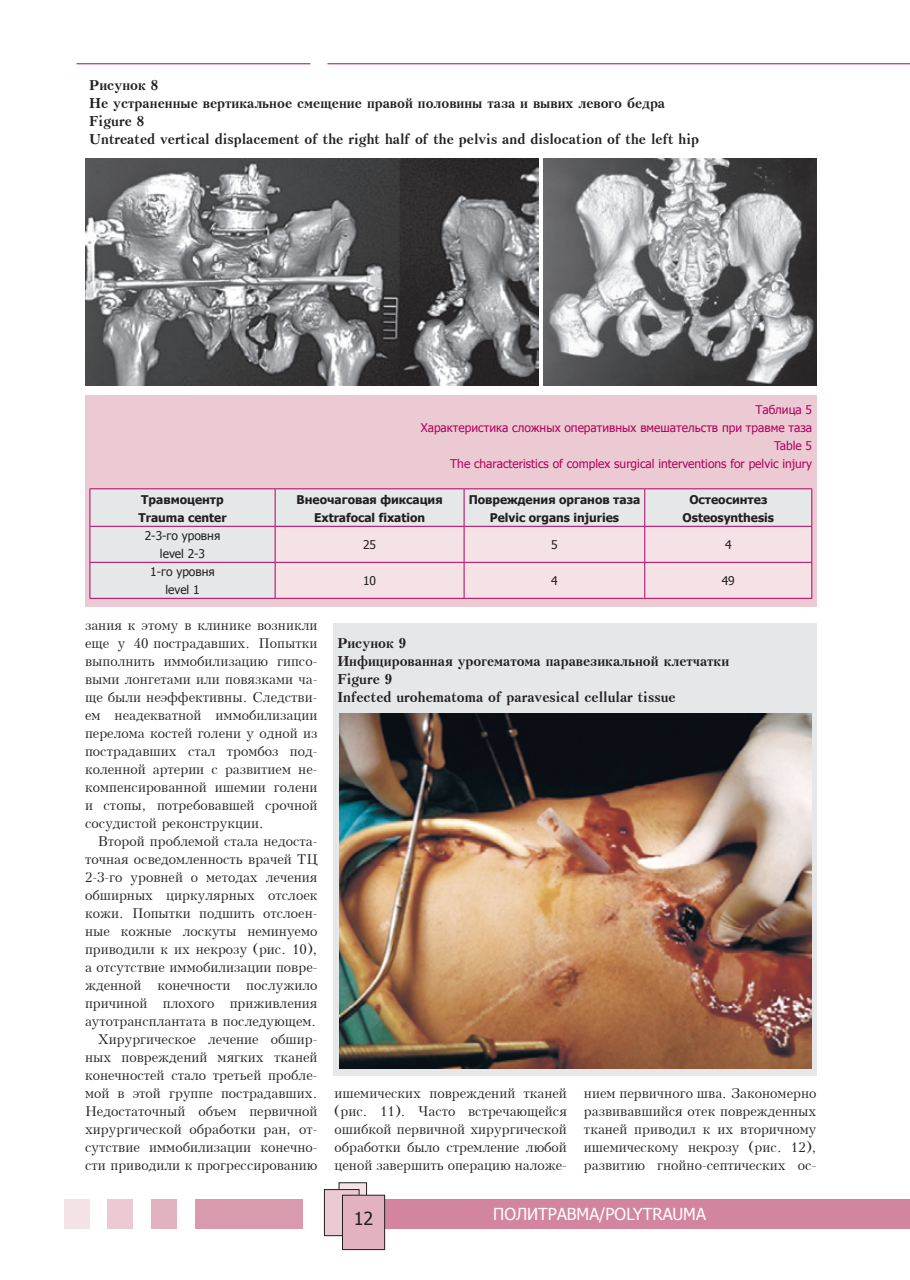
<style>
.page{position:relative;width:910px;height:1280px;background:#fff}
.page>*{position:absolute;margin:0;border:0;box-sizing:border-box;transform-origin:0 0}
.t1{font:18px "Tahoma";color:#231f20}
.t2{font:16.5px "Tahoma";color:#fff}
.t3{font:13.5px/18px "Kudrashov Plain";color:#231f20;text-align:justify}
.t4{font:700 13.5px/18px "Kudrashov";color:#231f20}
.t5{font:12px/18px "Tahoma";color:#b1015c;text-align:right}
.t6{font:700 12px/18px "Tahoma";color:#231f20;text-align:center}
.t7{font:12px/18px "Tahoma";color:#231f20;text-align:center}
</style>
<div class="page">
<div style="left:196px;top:1198px;width:107px;height:30px;background:#da9aae"></div>
<div style="left:151px;top:1198px;width:25px;height:30px;background:#e3b2c1"></div>
<div style="left:107px;top:1198px;width:26px;height:30px;background:#eccad4"></div>
<div style="left:64px;top:1198px;width:25px;height:30px;background:#f5e2e7"></div>
<div style="left:353px;top:1198px;width:557px;height:30px;background:#d3859f"></div>
<div style="left:339px;top:1183px;width:28px;height:36px;background:#f5e2e7"></div>
<div style="left:339px;top:1182px;width:28px;height:37px;border:1px solid #231f20"></div>
<div style="left:324px;top:1189px;width:35px;height:47px;background:#eccad4"></div>
<div style="left:324px;top:1189px;width:35px;height:47px;border:1px solid #231f20"></div>
<div style="left:342px;top:1195px;width:43px;height:54px;background:#e3b2c1"></div>
<div style="left:342px;top:1195px;width:43px;height:55px;border:1px solid #231f20"></div>
<hr style="left:327px;top:63px;width:583px;height:1px;background:#b1015c">
<hr style="left:77px;top:63px;width:233px;height:1px;background:#b1015c">
<img style="left:85px;top:159px;width:454px;height:227px">
<img style="left:543px;top:159px;width:273px;height:227px">
<div style="left:85px;top:395px;width:731px;height:211px;background:#eccad4"></div>
<div style="left:91px;top:489px;width:720px;height:109px;background:#e6e7e9"></div>
<div style="left:276px;top:527px;width:535px;height:71px;background:#f5e2e7"></div>
<hr style="left:90px;top:488px;width:185px;height:1px;background:#b1015c">
<hr style="left:90px;top:489px;width:1px;height:37px;background:#b1015c">
<hr style="left:275px;top:488px;width:189px;height:1px;background:#b1015c">
<hr style="left:275px;top:489px;width:1px;height:37px;background:#b1015c">
<hr style="left:464px;top:488px;width:181px;height:1px;background:#b1015c">
<hr style="left:464px;top:489px;width:1px;height:37px;background:#b1015c">
<hr style="left:645px;top:488px;width:167px;height:1px;background:#b1015c">
<hr style="left:644px;top:489px;width:1px;height:37px;background:#b1015c">
<hr style="left:811px;top:489px;width:1px;height:37px;background:#b1015c">
<hr style="left:90px;top:526px;width:185px;height:1px;background:#b1015c">
<hr style="left:90px;top:527px;width:1px;height:35px;background:#b1015c">
<hr style="left:275px;top:526px;width:189px;height:1px;background:#b1015c">
<hr style="left:275px;top:527px;width:1px;height:35px;background:#b1015c">
<hr style="left:464px;top:526px;width:181px;height:1px;background:#b1015c">
<hr style="left:464px;top:527px;width:1px;height:35px;background:#b1015c">
<hr style="left:645px;top:526px;width:167px;height:1px;background:#b1015c">
<hr style="left:644px;top:527px;width:1px;height:35px;background:#b1015c">
<hr style="left:811px;top:527px;width:1px;height:35px;background:#b1015c">
<hr style="left:90px;top:562px;width:185px;height:1px;background:#b1015c">
<hr style="left:90px;top:563px;width:1px;height:35px;background:#b1015c">
<hr style="left:275px;top:562px;width:189px;height:1px;background:#b1015c">
<hr style="left:275px;top:563px;width:1px;height:35px;background:#b1015c">
<hr style="left:464px;top:562px;width:181px;height:1px;background:#b1015c">
<hr style="left:464px;top:563px;width:1px;height:35px;background:#b1015c">
<hr style="left:645px;top:562px;width:167px;height:1px;background:#b1015c">
<hr style="left:644px;top:563px;width:1px;height:35px;background:#b1015c">
<hr style="left:811px;top:563px;width:1px;height:35px;background:#b1015c">
<hr style="left:90px;top:598px;width:185px;height:1px;background:#b1015c">
<hr style="left:275px;top:598px;width:189px;height:1px;background:#b1015c">
<hr style="left:464px;top:598px;width:181px;height:1px;background:#b1015c">
<hr style="left:645px;top:598px;width:167px;height:1px;background:#b1015c">
<div style="left:333px;top:623px;width:483px;height:453px;background:#e6e7e9"></div>
<img style="left:340px;top:713px;width:471px;height:355px">
<p class="t4" style="left:89px;top:76px;width:611px">Рисунок 8<br>Не устраненные вертикальное смещение правой половины таза и вывих левого бедра Figure 8<br>Untreated vertical displacement of the right half of the pelvis and dislocation of the left hip</p>
<p class="t5" style="left:421px;top:400px;width:393px">Таблица 5<br>Характеристика сложных оперативных вмешательств при травме таза Table 5<br>The characteristics of complex surgical interventions for pelvic injury</p>
<p class="t6" style="left:139px;top:490px;width:90px;text-align:left">Травмоцентр<br>Trauma center</p>
<p class="t6" style="left:297px;top:490px;width:148px">Внеочаговая фиксация<br>Extrafocal fixation</p>
<p class="t6" style="left:469px;top:490px;width:173px">Повреждения органов таза<br>Pelvic organs injuries</p>
<p class="t6" style="left:683px;top:490px;width:93px">Остеосинтез<br>Osteosynthesis</p>
<p class="t7" style="left:145px;top:526px;width:77px">2-3-го уровня level 2-3</p>
<p class="t7" style="left:363px;top:535px;width:15px">25</p>
<p class="t7" style="left:551px;top:535px;width:8px">5</p>
<p class="t7" style="left:725px;top:535px;width:8px">4</p>
<p class="t7" style="left:150px;top:562px;width:66px">1-го уровня level 1</p>
<p class="t7" style="left:363px;top:571px;width:15px">10</p>
<p class="t7" style="left:551px;top:571px;width:8px">4</p>
<p class="t7" style="left:722px;top:571px;width:15px">49</p>
<p class="t3" style="left:85px;top:616px;width:234px">зания к этому в клинике возникли еще у 40 пострадавших. Попытки выполнить иммобилизацию гипсо&shy;выми лонгетами или повязками ча&shy;ще были неэффективны. Следстви&shy;ем неадекватной иммобилизации перелома костей голени у одной из пострадавших стал тромбоз под&shy;коленной артерии с развитием не&shy;компенсированной ишемии голени и стопы, потребовавшей срочной сосудистой реконструкции.</p>
<p class="t3" style="left:85px;top:832px;width:234px;text-align:right">Второй проблемой стала недоста&shy;точная осведомленность врачей ТЦ<br>2-3-го уровней о методах лечения обширных циркулярных отслоек кожи. Попытки подшить отслоен&shy;ные кожные лоскуты неминуемо приводили к их некрозу (рис. 10), а отсутствие иммобилизации повре&shy;жденной конечности послужило причиной плохого приживления аутотрансплантата в последующем.<br>Хирургическое лечение обшир&shy;ных повреждений мягких тканей конечностей стало третьей пробле&shy;мой в этой группе пострадавших.<br>Недостаточный объем первичной хирургической обработки ран, от&shy;сутствие иммобилизации конечно&shy;сти приводили к прогрессированию</p>
<p class="t4" style="left:337px;top:634px;width:393px">Рисунок 9<br>Инфицированная урогематома паравезикальной клетчатки<br>Figure 9<br>Infected urohematoma of paravesical cellular tissue</p>
<p class="t3" style="left:334px;top:1084px;width:234px">ишемических повреждений тканей (рис. 11). Часто встречающейся ошибкой первичной хирургической обработки было стремление любой ценой завершить операцию наложе-</p>
<p class="t3" style="left:584px;top:1084px;width:234px">нием первичного шва. Закономерно развивавшийся отек поврежденных тканей приводил к их вторичному ишемическому некрозу (рис. 12), развитию гнойно-септических ос-</p>
<h1 class="t1" style="left:354px;top:1206px;width:21px">12</h1>
<p class="t2" style="left:493px;top:1203px;width:214px">ПОЛИТРАВМА/POLYTRAUMA</p>
</div>
